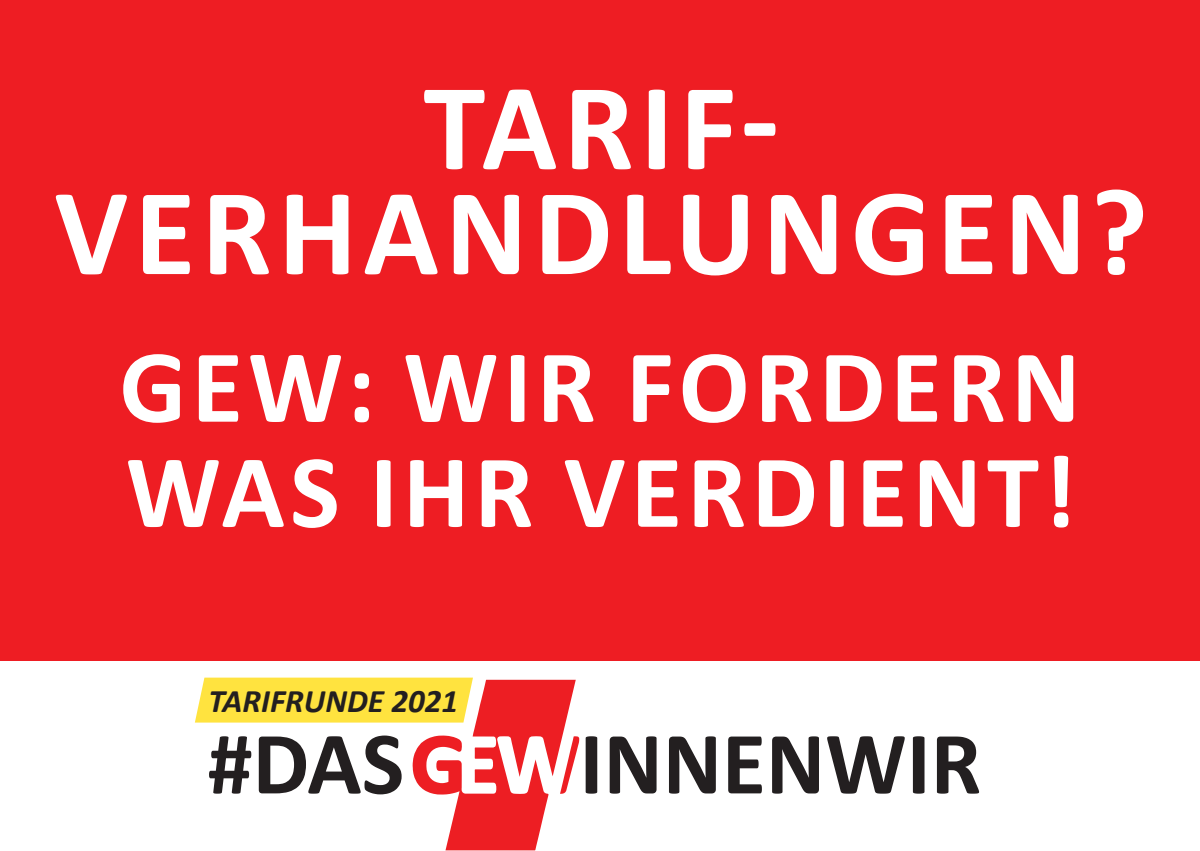
<style>
.page{position:relative;width:1200px;height:851px;background:#fff}
.page>*{position:absolute;margin:0;border:0;box-sizing:border-box;transform-origin:0 0}
.t1{font:700 125px/105px "Calibri";letter-spacing:.05em;color:#fff;text-align:center}
.t2{font:700 105px/105px "Calibri";letter-spacing:.05em;color:#fff}
.t3{font:700 89.9px "Calibri";color:#231f20}
.t4{font:italic 700 33px "Calibri";color:#231f20}
</style>
<div class="page">
<div style="left:0;top:0;width:1199px;height:660px;background:#ee1d23"></div>
<svg style="left:195px;top:677px;width:384px;height:173px"></svg>
<p class="t1" style="left:54px;top:75px;width:1094px">TARIF-<br>VERHANDLUNGEN?</p>
<p class="t2" style="left:119px;top:334px;width:962px">GEW: WIR FORDERN<br>WAS IHR VERDIENT!</p>
<p class="t4" style="left:208px;top:680px;width:251px">TARIFRUNDE 2021</p>
<p class="t3" style="left:208px;top:706px;width:198px">#DAS</p>
<p class="t3" style="left:579px;top:706px;width:403px">INNENWIR</p>
</div>
